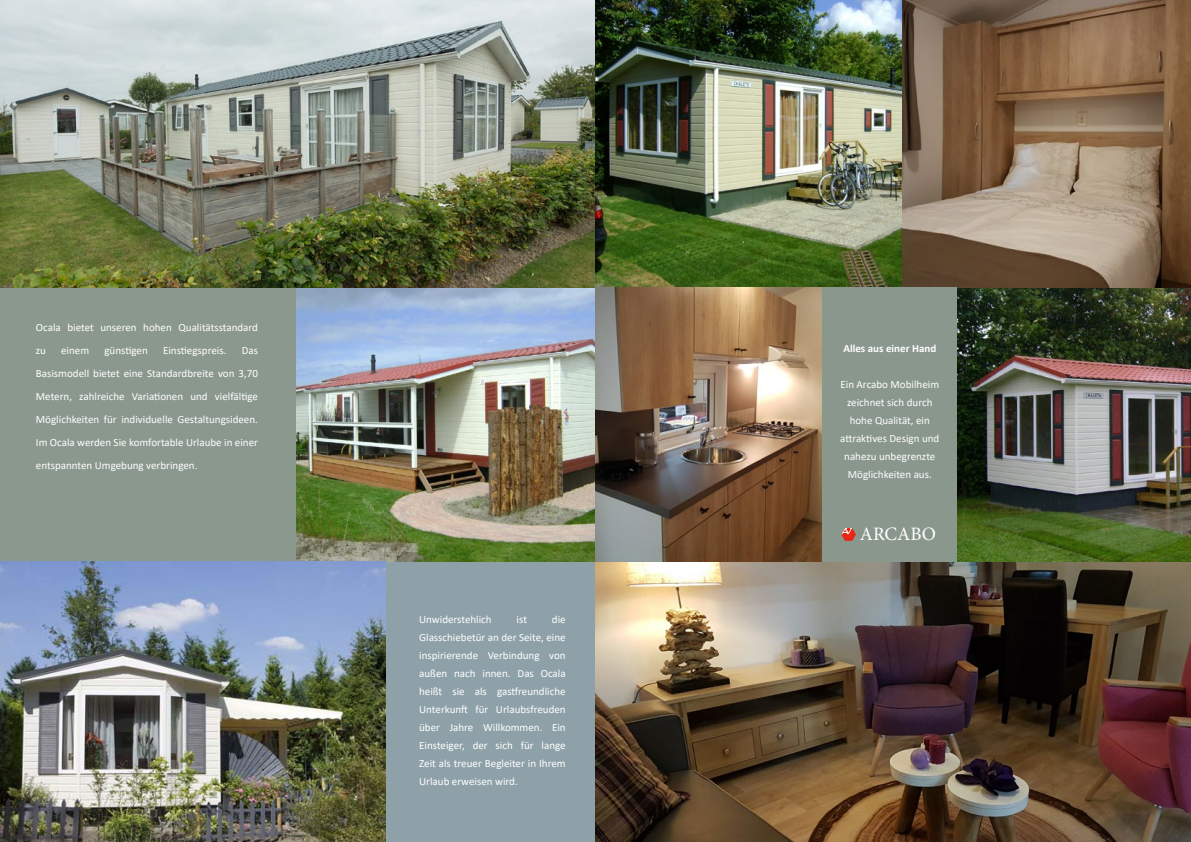
<style>
.page{position:relative;width:1191px;height:842px;background:#fff}
.page>*{position:absolute;margin:0;border:0;box-sizing:border-box;transform-origin:0 0}
.t1{font:19px "Minion Pro";color:#fff}
.t2{font:11px/18px "Calibri";color:#fff;text-align:justify}
.t3{font:700 11px "Calibri";color:#fff}
</style>
<div class="page">
<div style="left:0;top:288px;width:296px;height:276px;background:#8b988e"></div>
<div style="left:385px;top:562px;width:210px;height:280px;background:#8ea1a8"></div>
<img style="left:0;top:0;width:1191px;height:288px">
<img style="left:296px;top:287px;width:526px;height:275px">
<img style="left:0;top:562px;width:385px;height:280px">
<img style="left:595px;top:562px;width:596px;height:280px">
<img style="left:956px;top:287px;width:235px;height:275px">
<div style="left:822px;top:287px;width:134px;height:275px;background:#89978d"></div>
<svg style="left:841px;top:528px;width:15px;height:13px"></svg>
<p class="t2" style="left:36px;top:316px;width:224px;line-height:23px">Ocala bietet unseren hohen Qualitätsstandard zu</p>
<p class="t2" style="left:61px;top:341px;width:30px">einem</p>
<p class="t2" style="left:104px;top:341px;width:45px">günstigen</p>
<p class="t2" style="left:163px;top:341px;width:65px">Einstiegspreis.</p>
<p class="t2" style="left:36px;top:339px;width:224px;line-height:23px;text-indent:206px">Das Basismodell bietet eine Standardbreite von 3,70<br>Metern, zahlreiche Variationen und vielfältige Möglichkeiten für individuelle Gestaltungsideen.<br>Im Ocala werden Sie komfortable Urlaube in einer entspannten Umgebung verbringen.</p>
<p class="t2" style="left:419px;top:610px;width:74px">Unwiderstehlich</p>
<p class="t2" style="left:516px;top:610px;width:12px">ist</p>
<p class="t2" style="left:419px;top:610px;width:148px;text-indent:133px">die Glasschiebetür an der Seite, eine inspirierende Verbindung von außen nach innen. Das Ocala heißt sie als gastfreundliche Unterkunft für Urlaubsfreuden über Jahre Willkommen. Ein Einsteiger, der sich für lange Zeit als treuer Begleiter in Ihrem Urlaub erweisen wird.</p>
<p class="t3" style="left:843px;top:341px;width:94px">Alles aus einer Hand</p>
<p class="t2" style="left:840px;top:375px;width:101px;text-align:center">Ein Arcabo Mobilheim zeichnet sich durch hohe Qualität, ein attraktives Design und nahezu unbegrenzte<br>Möglichkeiten aus.</p>
<h1 class="t1" style="left:860px;top:521px;width:78px">ARCABO</h1>
</div>
